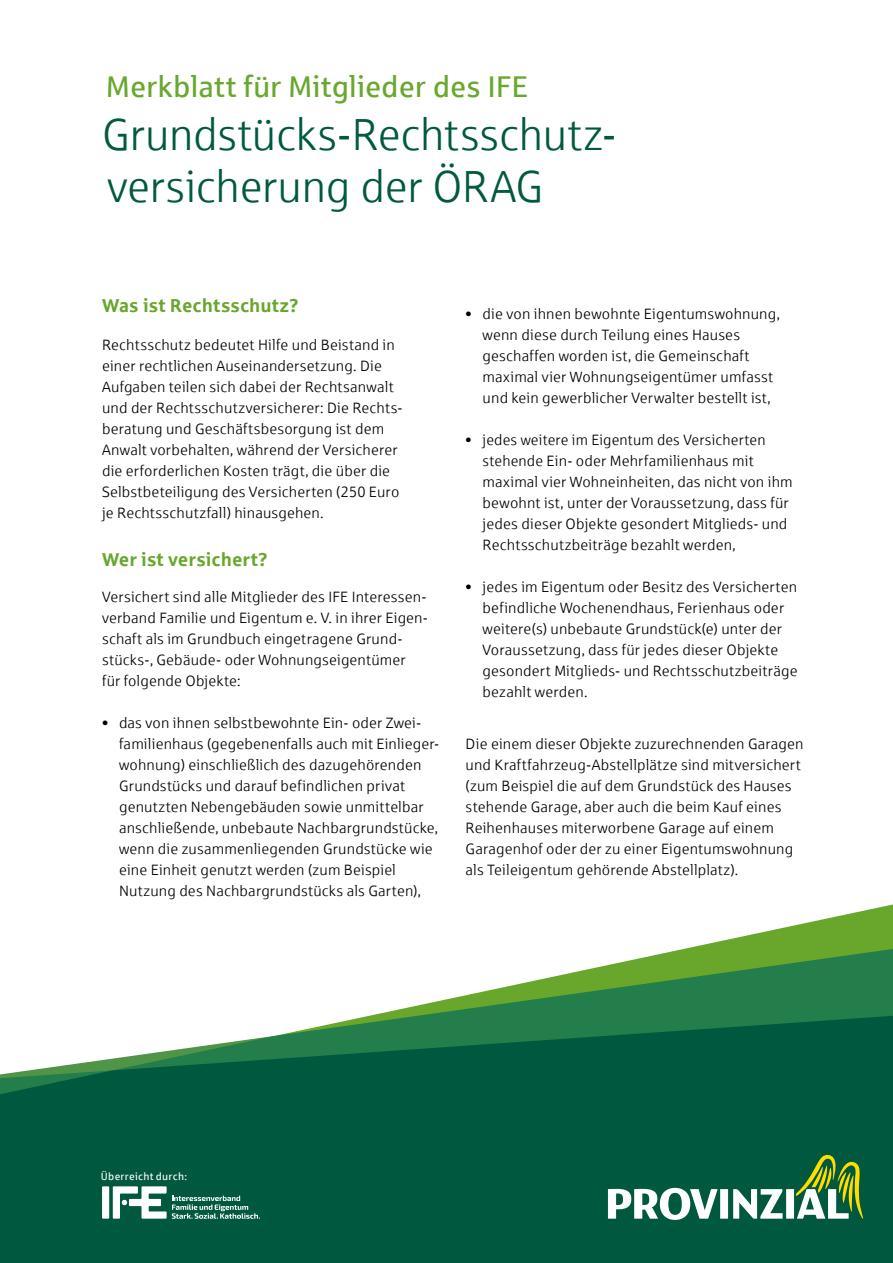
<style>
.page{position:relative;width:893px;height:1263px;background:#fff}
.page>*{position:absolute;margin:0;border:0;box-sizing:border-box;transform-origin:0 0}
.t1{font:45px/52.5px "Sparkasse Lt";letter-spacing:-.005em;color:#005940}
.t2{font:30px "Sparkasse Rg";color:#69a82f}
.t3{font:700 18.75px "Sparkasse Rg";letter-spacing:.005em;color:#68a72c}
.t4{font:15px/21px "Sparkasse Lt";letter-spacing:.01em;color:#000}
.t5{font:10.5px "Sparkasse Rg";letter-spacing:.025em;color:#fff}
</style>
<div class="page">
<svg style="left:684px;top:904px;width:209px;height:45px"></svg>
<svg style="left:368px;top:949px;width:525px;height:67px"></svg>
<svg style="left:0;top:1016px;width:893px;height:247px;background:#12654a"></svg>
<svg style="left:608px;top:1154px;width:255px;height:66px"></svg>
<div style="left:102px;top:1186px;width:7px;height:32px;background:#fff"></div>
<svg style="left:113px;top:1186px;width:147px;height:33px"></svg>
<h2 class="t2" style="left:106px;top:69px;width:424px">Merkblatt für Mitglieder des IFE</h2>
<h1 class="t1" style="left:102px;top:107px;width:516px">Grundstücks-Rechtsschutz&shy;versicherung der ÖRAG</h1>
<p class="t3" style="left:102px;top:294px;width:198px">Was ist Rechtsschutz?</p>
<p class="t4" style="left:102px;top:334px;width:302px">Rechtsschutz bedeutet Hilfe und Beistand in einer rechtlichen Auseinandersetzung. Die Aufgaben teilen sich dabei der Rechtsanwalt und der Rechtsschutzversicherer: Die Rechts&shy;beratung und Geschäftsbesorgung ist dem Anwalt vorbehalten, während der Versicherer die erforderlichen Kosten trägt, die über die Selbstbeteiligung des Versicherten (250 Euro je Rechtsschutzfall) hinausgehen.</p>
<p class="t3" style="left:102px;top:547px;width:167px">Wer ist versichert?</p>
<p class="t4" style="left:102px;top:586px;width:328px">Versichert sind alle Mitglieder des IFE Interessen&shy;verband Familie und Eigentum e. V. in ihrer Eigen&shy;schaft als im Grundbuch eingetragene Grund&shy;stücks-, Gebäude- oder Wohnungseigentümer<br>für folgende Objekte:</p>
<p class="t4" style="left:119px;top:712px;width:322px;text-indent:-17px">• das von ihnen selbstbewohnte Ein- oder Zwei&shy;familienhaus (gegebenenfalls auch mit Einlieger&shy;wohnung) einschließlich des dazugehörenden Grundstücks und darauf befindlichen privat genutzten Nebengebäuden sowie unmittelbar anschließende, unbebaute Nachbargrundstücke, wenn die zusammenliegenden Grundstücke wie eine Einheit genutzt werden (zum Beispiel Nutzung des Nachbargrundstücks als Garten),</p>
<p class="t4" style="left:483px;top:303px;width:299px;text-indent:-17px">• die von ihnen bewohnte Eigentumswohnung, wenn diese durch Teilung eines Hauses geschaffen worden ist, die Gemeinschaft maximal vier Wohnungseigentümer umfasst und kein gewerblicher Verwalter bestellt ist,</p>
<p class="t4" style="left:483px;top:429px;width:312px;text-indent:-17px">• jedes weitere im Eigentum des Versicherten stehende Ein- oder Mehrfamilienhaus mit maximal vier Wohneinheiten, das nicht von ihm bewohnt ist, unter der Voraussetzung, dass für jedes dieser Objekte gesondert Mitglieds- und Rechtsschutzbeiträge bezahlt werden,</p>
<p class="t4" style="left:483px;top:576px;width:316px;text-indent:-17px">• jedes im Eigentum oder Besitz des Versicherten befindliche Wochenendhaus, Ferienhaus oder weitere(s) unbebaute Grundstück(e) unter der Voraussetzung, dass für jedes dieser Objekte gesondert Mitglieds- und Rechtsschutzbeiträge bezahlt werden.</p>
<p class="t4" style="left:466px;top:733px;width:339px">Die einem dieser Objekte zuzurechnenden Garagen und Kraftfahrzeug-Abstellplätze sind mitversichert (zum Beispiel die auf dem Grundstück des Hauses stehende Garage, aber auch die beim Kauf eines Reihenhauses miterworbene Garage auf einem Garagenhof oder der zu einer Eigentumswohnung als Teileigentum gehörende Abstellplatz).</p>
<p class="t5" style="left:101px;top:1170px;width:87px">Überreicht durch:</p>
</div>
